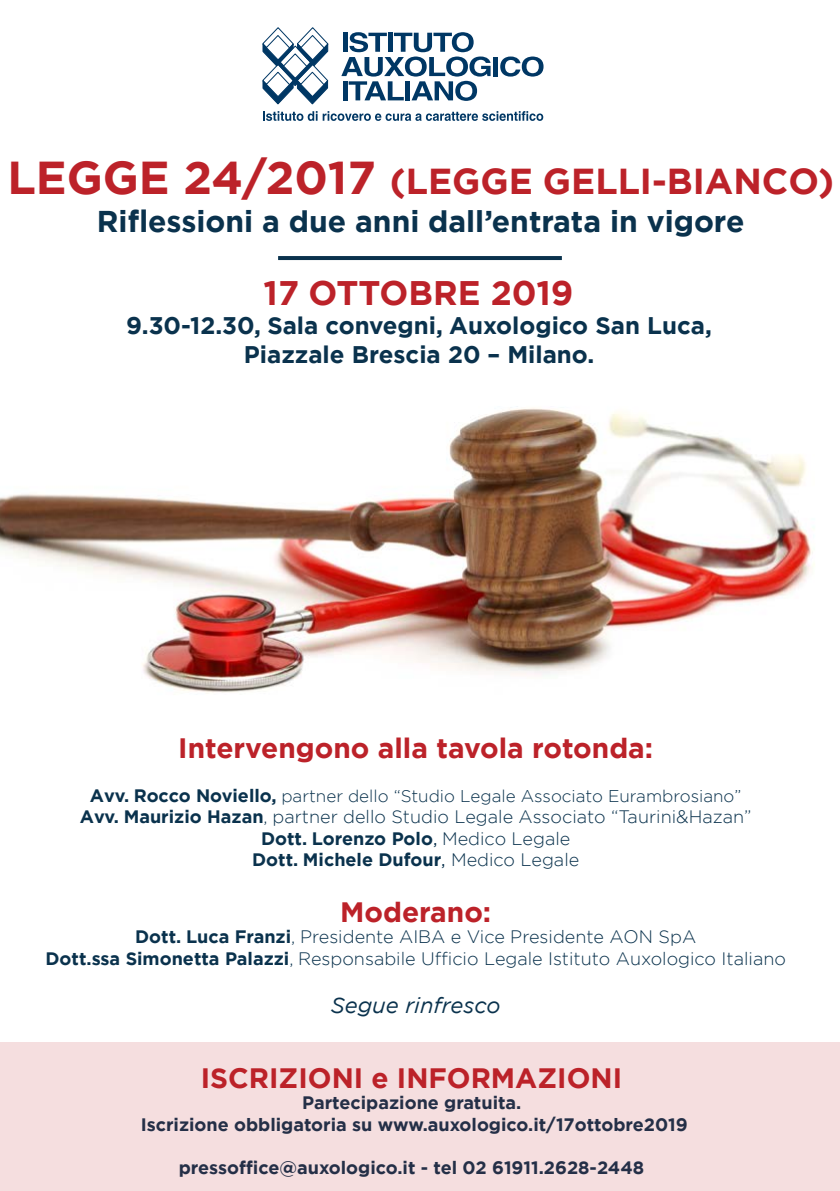
<style>
.page{position:relative;width:840px;height:1191px;background:#fff}
.page>*{position:absolute;margin:0;border:0;box-sizing:border-box;transform-origin:0 0}
.t1{font:700 36px "Gotham";color:#bc2229}
.t2{font:700 34px "Gotham";color:#bc2229}
.t3{font:700 30px "Gotham";color:#0a324d}
.t4{font:700 28px "Gotham";color:#bc2229}
.t5{font:700 24px/28.8px "Gotham";color:#0a324d;text-align:center}
.t6{font:italic 22px "Gotham";color:#0a324d}
.t7{font:300 18px/21.6px "Gotham";color:#0a324d;text-align:center}
.t8{font:700 18px/21.6px "Gotham";color:#0a324d;text-align:center}
.t9{font:300 17px "Gotham";color:#0a324d}
.s1{font-size:46px}
.s2{font-weight:700;font-size:18px}
.s3{font-weight:700}
.s4{font-weight:400}
</style>
<div class="page">
<div style="left:0;top:1042px;width:839px;height:149px;background:#f5dedf"></div>
<svg style="left:262px;top:27px;width:67px;height:78px"></svg>
<div style="left:493px;top:57px;width:5px;height:19px;background:#003764"></div>
<svg style="left:500px;top:56px;width:43px;height:21px"></svg>
<svg style="left:341px;top:32px;width:149px;height:69px"></svg>
<svg style="left:263px;top:111px;width:280px;height:10px"></svg>
<img style="left:0;top:408px;width:815px;height:285px">
<hr style="left:278px;top:256px;width:283px;height:4px;background:#0a324d">
<h1 class="t1" style="left:7px;top:157px;width:827px"><span class="s1">LEGGE 24/2017</span> (LEGGE GELLI-BIANCO)</h1>
<h3 class="t3" style="left:97px;top:202px;width:648px">Riflessioni a due anni dall’entrata in vigore</h3>
<h2 class="t2" style="left:263px;top:271px;width:311px">17 OTTOBRE 2019</h2>
<h3 class="t5" style="left:126px;top:311px;width:587px">9.30-12.30, Sala convegni, Auxologico San Luca,<br>Piazzale Brescia 20 – Milano.</h3>
<h3 class="t4" style="left:178px;top:730px;width:476px">Intervengono alla tavola rotonda:</h3>
<p class="t9" style="left:90px;top:785px;width:652px"><span class="s2">Avv. Rocco Noviello,</span> partner dello “Studio Legale Associato Eurambrosiano”</p>
<p class="t7" style="left:80px;top:805px;width:672px"><span class="s3">Avv. Maurizio Hazan</span>, partner dello Studio Legale Associato “Taurini&amp;Hazan”<br><span class="s3">Dott. Lorenzo Polo</span><span class="s4">,</span> Medico Legale<br><span class="s3">Dott. Michele Dufour</span><span class="s4">,</span> Medico Legale</p>
<h3 class="t4" style="left:340px;top:893px;width:152px">Moderano:</h3>
<p class="t7" style="left:45px;top:925px;width:741px"><span class="s3">Dott. Luca Franzi</span>, Presidente AIBA e Vice Presidente AON SpA<br><span class="s3">Dott.ssa Simonetta Palazzi</span>, Responsabile Ufficio Legale Istituto Auxologico Italiano</p>
<p class="t6" style="left:330px;top:991px;width:171px">Segue rinfresco</p>
<h3 class="t4" style="left:201px;top:1059px;width:422px">ISCRIZIONI e INFORMAZIONI</h3>
<p class="t8" style="left:141px;top:1091px;width:548px">Partecipazione gratuita.<br>Iscrizione obbligatoria su www.auxologico.it/17ottobre2019</p>
<p class="t8" style="left:179px;top:1156px;width:466px">pressoffice@auxologico.it - tel 02 61911.2628-2448</p>
</div>
